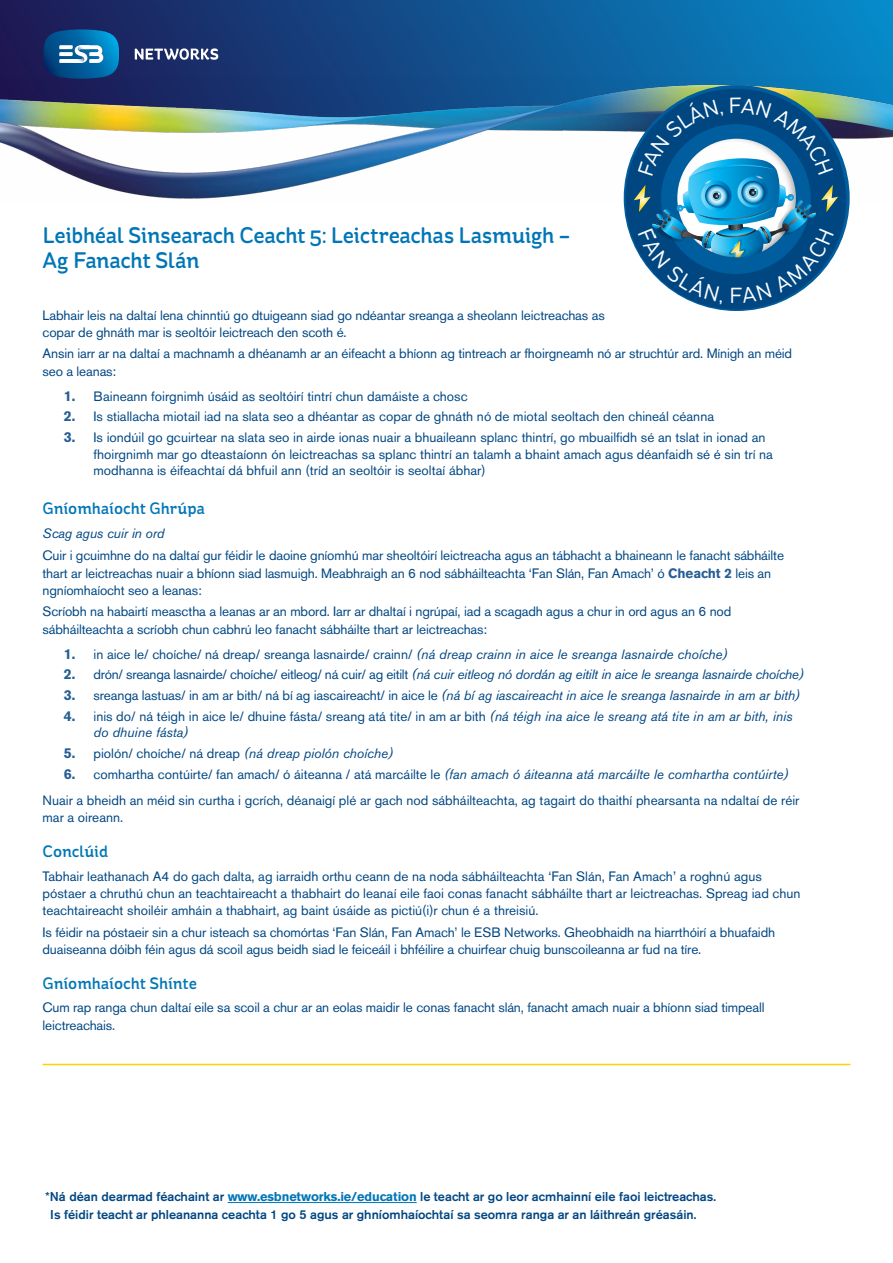
<style>
.page{position:relative;width:893px;height:1263px;background:#fff}
.page>*{position:absolute;margin:0;border:0;box-sizing:border-box;transform-origin:0 0}
.t1{font:500 22.5px/25.5px "St Ryde";letter-spacing:-.01em;color:#0076b7}
.t2{font:21.75px "St Ryde";color:#fff}
.Acc_H2{font:500 16.5px "St Ryde";letter-spacing:-.005em;color:#0076b7}
.body{font:13.5px/17.2px "Akzidenz Grotesk BE";letter-spacing:-.01em;color:#004783}
.body-2{font:italic 13.5px "Akzidenz Grotesk BE";letter-spacing:-.01em;color:#004783}
.list{font:500 12.75px/17.2px "Akzidenz Grotesk BE";color:#004783}
.s1{font-weight:700;font-size:14.25px;color:#275e95}
.s2{font-weight:700;color:#275e95}
.s3{font-style:italic}
.s4{font-weight:700;font-style:normal;font-size:14.25px;color:#275e95}
.s5{font-style:normal}
.s6{font-weight:700;color:#0076b7}
</style>
<div class="page">
<hr style="left:228px;top:1202px;width:189px;height:1px;background:#0076b7">
<hr style="left:43px;top:1064px;width:807px;height:1px;background:#ffd200">
<svg style="left:0;top:0;width:893px;height:79px;background:#115390"></svg>
<img style="left:0;top:79px;width:893px;height:122px">
<svg style="left:44px;top:29px;width:75px;height:50px;background:#2471a6"></svg>
<svg style="left:135px;top:48px;width:83px;height:12px"></svg>
<svg style="left:625px;top:89px;width:221px;height:220px"></svg>
<svg style="left:634px;top:98px;width:204px;height:206px;background:#3279a5"></svg>
<p class="t1" style="left:43px;top:223px;width:529px">Leibhéal Sinsearach Ceacht 5: Leictreachas Lasmuigh –<br>Ag Fanacht Slán</p>
<p class="body" style="left:43px;top:306px;width:564px">Labhair leis na daltaí lena chinntiú go dtuigeann siad go ndéantar sreanga a sheolann leictreachas as copar de ghnáth mar is seoltóir leictreach den scoth é.</p>
<p class="body" style="left:43px;top:345px;width:751px">Ansin iarr ar na daltaí a machnamh a dhéanamh ar an éifeacht a bhíonn ag tintreach ar fhoirgneamh nó ar struchtúr ard. Mínigh an méid seo a leanas:</p>
<p class="body" style="left:64px;top:387px;width:405px"><span class="s1">1.</span> Baineann foirgnimh úsáid as seoltóirí tintrí chun damáiste a chosc</p>
<p class="body" style="left:64px;top:408px;width:652px"><span class="s1">2.</span> Is stiallacha miotail iad na slata seo a dhéantar as copar de ghnáth nó de miotal seoltach den chineál céanna</p>
<p class="body" style="left:94px;top:429px;width:681px;line-height:16.5px;text-indent:-30px"><span class="s1">3.</span> Is iondúil go gcuirtear na slata seo in airde ionas nuair a bhuaileann splanc thintrí, go mbuailfidh sé an tslat in ionad an fhoirgnimh mar go dteastaíonn ón leictreachas sa splanc thintrí an talamh a bhaint amach agus déanfaidh sé é sin trí na modhanna is éifeachtaí dá bhfuil ann (tríd an seoltóir is seoltaí ábhar)</p>
<p class="Acc_H2" style="left:43px;top:499px;width:164px">Gníomhaíocht Ghrúpa</p>
<p class="body-2" style="left:43px;top:525px;width:123px">Scag agus cuir in ord</p>
<p class="body" style="left:43px;top:546px;width:743px;line-height:17.7px">Cuir i gcuimhne do na daltaí gur féidir le daoine gníomhú mar sheoltóirí leictreacha agus an tábhacht a bhaineann le fanacht sábháilte thart ar leictreachas nuair a bhíonn siad lasmuigh. Meabhraigh an 6 nod sábháilteachta ‘Fan Slán, Fan Amach’ ó <span class="s2">Cheacht 2</span> leis an ngníomhaíocht seo a leanas:</p>
<p class="body" style="left:43px;top:603px;width:690px">Scríobh na habairtí measctha a leanas ar an mbord. Iarr ar dhaltaí i ngrúpaí, iad a scagadh agus a chur in ord agus an 6 nod sábháilteachta a scríobh chun cabhrú leo fanacht sábháilte thart ar leictreachas:</p>
<p class="body" style="left:64px;top:645px;width:665px"><span class="s1">1.</span> in aice le/ choíche/ ná dreap/ sreanga lasnairde/ crainn/ <span class="s3">(ná dreap crainn in aice le sreanga lasnairde choíche)</span></p>
<p class="body-2" style="left:64px;top:666px;width:741px"><span class="s4">2.</span> <span class="s5">drón/ sreanga lasnairde/ choíche/ eitleog/ ná cuir/ ag eitilt</span> (ná cuir eitleog nó dordán ag eitilt in aice le sreanga lasnairde choíche)</p>
<p class="body-2" style="left:64px;top:687px;width:738px"><span class="s4">3.</span> <span class="s5">sreanga lastuas/ in am ar bith/ ná bí ag iascaireacht/ in aice le</span> (ná bí ag iascaireacht in aice le sreanga lasnairde in am ar bith)</p>
<p class="body" style="left:94px;top:708px;width:701px;line-height:16.5px;text-indent:-30px"><span class="s1">4.</span> inis do/ ná téigh in aice le/ dhuine fásta/ sreang atá tite/ in am ar bith <span class="s3">(ná téigh ina aice le sreang atá tite in am ar bith, inis do dhuine fásta)</span></p>
<p class="body" style="left:64px;top:745px;width:331px"><span class="s1">5.</span> piolón/ choíche/ ná dreap <span class="s3">(ná dreap piolón choíche)</span></p>
<p class="body" style="left:64px;top:765px;width:726px"><span class="s1">6.</span> comhartha contúirte/ fan amach/ ó áiteanna / atá marcáilte le <span class="s3">(fan amach ó áiteanna atá marcáilte le comhartha contúirte)</span></p>
<p class="body" style="left:43px;top:791px;width:758px">Nuair a bheidh an méid sin curtha i gcrích, déanaigí plé ar gach nod sábháilteachta, ag tagairt do thaithí phearsanta na ndaltaí de réir mar a oireann.</p>
<p class="Acc_H2" style="left:43px;top:841px;width:67px">Conclúid</p>
<p class="body" style="left:43px;top:867px;width:759px">Tabhair leathanach A4 do gach dalta, ag iarraidh orthu ceann de na noda sábháilteachta ‘Fan Slán, Fan Amach’ a roghnú agus póstaer a chruthú chun an teachtaireacht a thabhairt do leanaí eile faoi conas fanacht sábháilte thart ar leictreachas. Spreag iad chun teachtaireacht shoiléir amháin a thabhairt, ag baint úsáide as pictiú(i)r chun é a threisiú.</p>
<p class="body" style="left:43px;top:923px;width:734px">Is féidir na póstaeir sin a chur isteach sa chomórtas ‘Fan Slán, Fan Amach’ le ESB Networks. Gheobhaidh na hiarrthóirí a bhuafaidh duaiseanna dóibh féin agus dá scoil agus beidh siad le feiceáil i bhféilire a chuirfear chuig bunscoileanna ar fud na tíre.</p>
<p class="Acc_H2" style="left:43px;top:973px;width:156px">Gníomhaíocht Shínte</p>
<p class="body" style="left:43px;top:999px;width:723px">Cum rap ranga chun daltaí eile sa scoil a chur ar an eolas maidir le conas fanacht slán, fanacht amach nuair a bhíonn siad timpeall leictreachais.</p>
<p class="t2" style="left:729px;top:283px;width:15px">F</p>
<p class="list" style="left:50px;top:1188px;width:667px;text-indent:-5px">*Ná déan dearmad féachaint ar <span class="s6">www.esbnetworks.ie/education</span> le teacht ar go leor acmhainní eile faoi leictreachas.<br>Is féidir teacht ar phleananna ceachta 1 go 5 agus ar ghníomhaíochtaí sa seomra ranga ar an láithreán gréasáin.</p>
</div>
